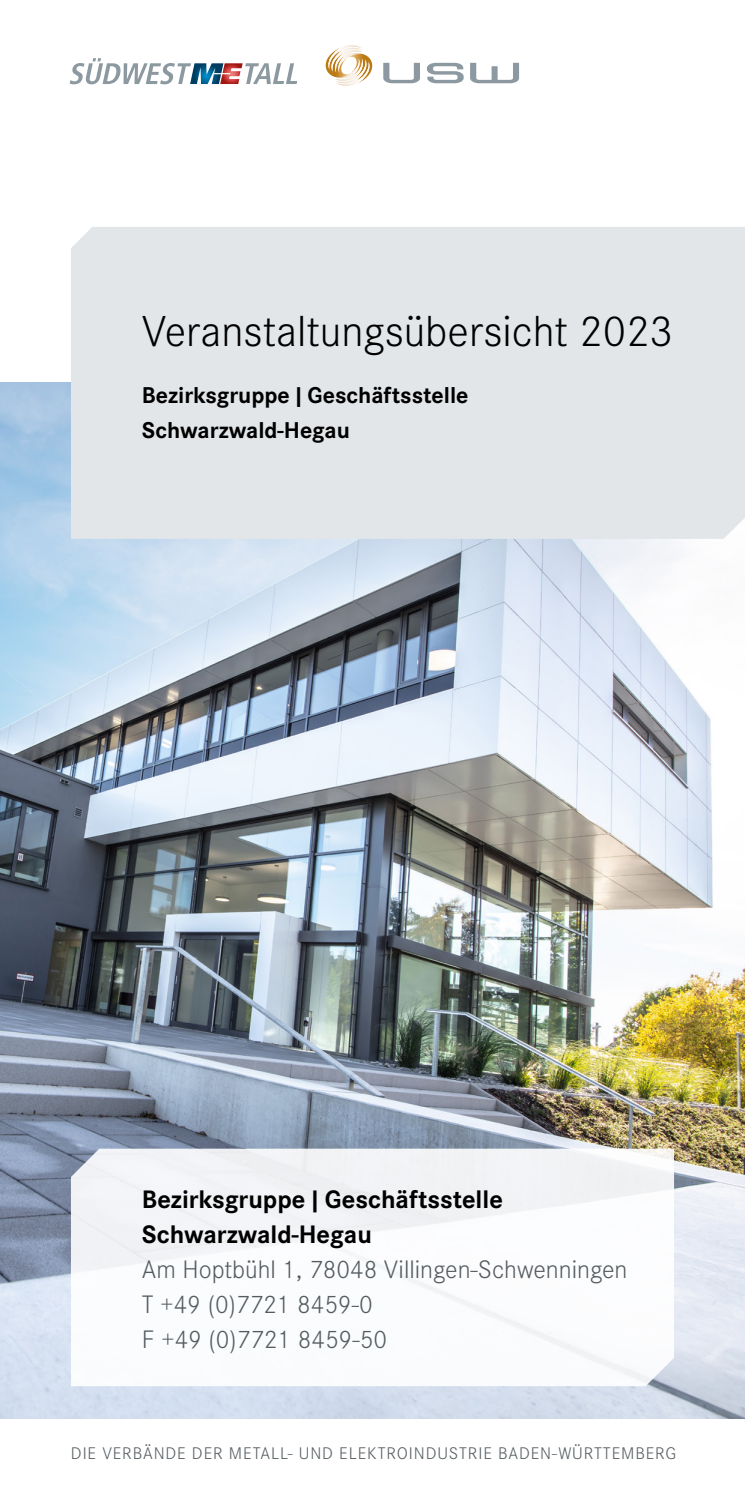
<style>
.page{position:relative;width:745px;height:1489px;background:#fff}
.page>*{position:absolute;margin:0;border:0;box-sizing:border-box;transform-origin:0 0}
.t1{font:300 45px "Corporate S";color:#000}
.t2{font:300 26.25px/35px "Corporate S";color:#545c60}
.t3{font:700 26.25px/35px "Corporate S";color:#000}
.t4{font:700 23.75px/35px "Corporate S";color:#000}
.t5{font:300 17.5px "Corporate S";letter-spacing:.05em;color:#545c60}
</style>
<div class="page">
<img style="left:0;top:383px;width:744px;height:1034px">
<div style="left:71px;top:227px;width:673px;height:312px;background:#e2e6e9"></div>
<svg style="left:70px;top:58px;width:227px;height:26px"></svg>
<svg style="left:427px;top:63px;width:36px;height:20px"></svg>
<svg style="left:470px;top:63px;width:48px;height:20px"></svg>
<svg style="left:325px;top:45px;width:94px;height:41px"></svg>
<svg style="left:71px;top:1148px;width:602px;height:237px"></svg>
<h1 class="t1" style="left:142px;top:301px;width:532px">Veranstaltungsübersicht 2023</h1>
<p class="t4" style="left:142px;top:376px;width:328px">Bezirksgruppe | Geschäftsstelle<br>Schwarzwald-Hegau</p>
<p class="t3" style="left:142px;top:1180px;width:362px">Bezirksgruppe | Geschäftsstelle<br>Schwarzwald-Hegau</p>
<p class="t2" style="left:142px;top:1250px;width:487px">Am Hoptbühl 1, 78048 Villingen-Schwenningen<br>T +49 (0)7721 8459-0<br>F +49 (0)7721 8459-50</p>
<p class="t5" style="left:71px;top:1441px;width:606px">DIE VERBÄNDE DER METALL- UND ELEKTROINDUSTRIE BADEN-WÜRTTEMBERG</p>
</div>
